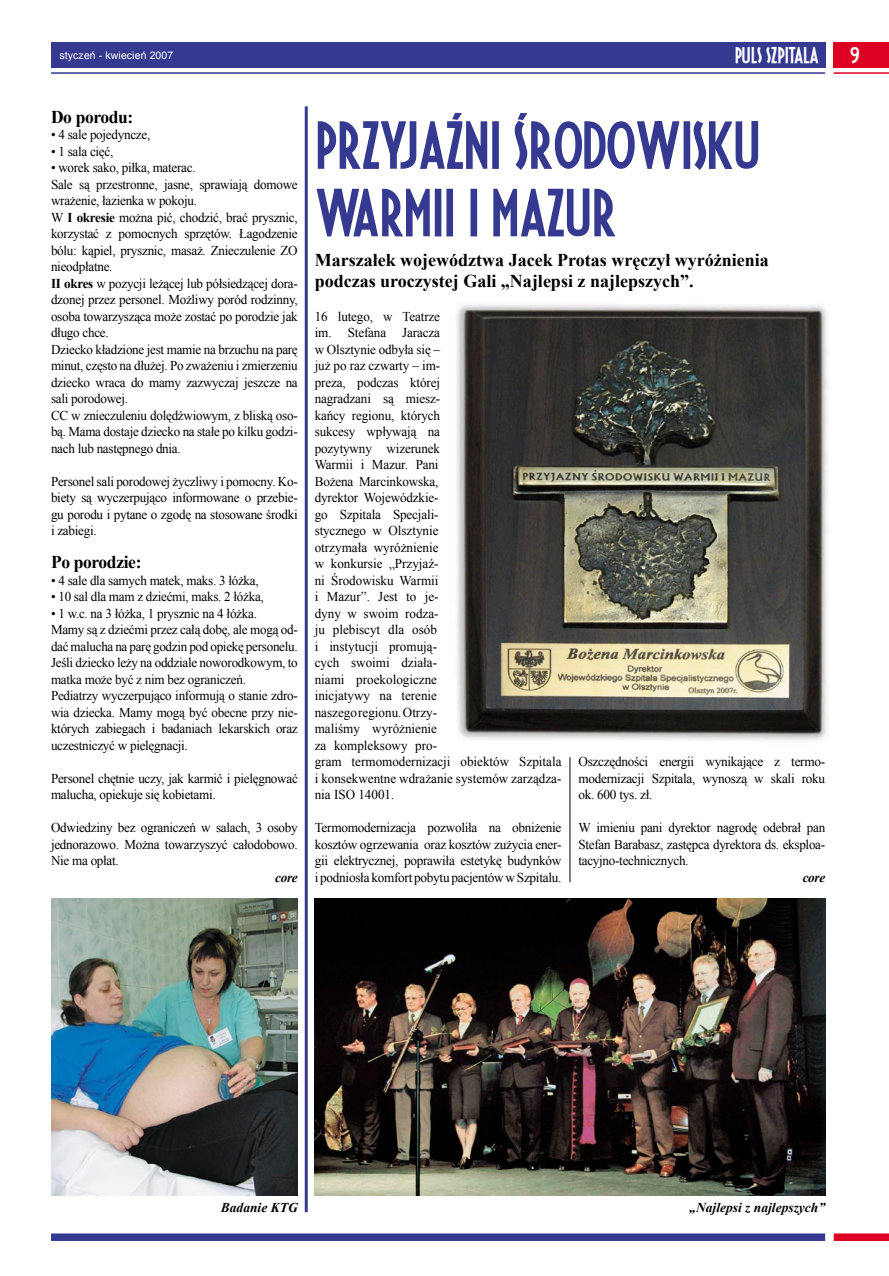
<style>
.page{position:relative;width:889px;height:1276px;background:#fff}
.page>*{position:absolute;margin:0;border:0;box-sizing:border-box;transform-origin:0 0}
.t1{font:54px/67.5px "Fiesta";color:#35398f}
.t2{font:700 18px/21px "Times New Roman";color:#000}
.t3{font:700 18px "Times New Roman";letter-spacing:-.02em;color:#000}
.t4{font:18px "Fiesta";color:#fff}
.t5{font:13.5px/16.5px "Times New Roman";letter-spacing:-.02em;color:#000;text-align:justify}
.t6{font:13.5px/16.5px "Times New Roman";color:#000}
.t7{font:italic 700 13.5px "Times New Roman";color:#000}
.t8{font:10.5px "Arial";letter-spacing:.01em;color:#fff}
.s1{font-weight:700}
</style>
<div class="page">
<div style="left:51px;top:43px;width:774px;height:25px;background:#35398f"></div>
<div style="left:833px;top:43px;width:56px;height:25px;background:#dd0023"></div>
<hr style="left:833px;top:72px;width:56px;height:2px;background:#dd0023">
<hr style="left:51px;top:72px;width:774px;height:2px;background:#35398f">
<div style="left:833px;top:1233px;width:56px;height:8px;background:#dd0023"></div>
<div style="left:51px;top:1233px;width:774px;height:8px;background:#35398f"></div>
<img style="left:456px;top:305px;width:372px;height:461px">
<img style="left:315px;top:898px;width:510px;height:297px">
<hr style="left:305px;top:106px;width:3px;height:1106px;background:#35398f">
<img style="left:51px;top:898px;width:247px;height:297px">
<hr style="left:569px;top:757px;width:1px;height:125px;background:#000">
<p class="t8" style="left:60px;top:48px;width:115px">styczeń - kwiecień 2007</p>
<h2 class="t4" style="left:734px;top:44px;width:86px">PULS SZPITALA</h2>
<h2 class="t4" style="left:850px;top:44px;width:11px">9</h2>
<h2 class="t3" style="left:51px;top:104px;width:84px">Do porodu:</h2>
<p class="t5" style="left:51px;top:126px;width:101px">• 4 sale pojedyncze,</p>
<p class="t5" style="left:51px;top:143px;width:64px">• 1 sala cięć,</p>
<p class="t5" style="left:51px;top:159px;width:248px;text-align:left">• worek sako, piłka, materac.<br>Sale są przestronne, jasne, sprawiają domowe wrażenie, łazienka w pokoju.<br>W <span class="s1">I okresie</span> można pić, chodzić, brać prysznic, korzystać z pomocnych sprzętów. Łagodzenie bólu: kąpiel, prysznic, masaż. Znieczulenie ZO nieodpłatne.<br><span class="s1">II okres</span> w pozycji leżącej lub półsiedzącej dora&shy;dzonej przez personel. Możliwy poród rodzinny, osoba towarzysząca może zostać po porodzie jak długo chce.<br>Dziecko kładzione jest mamie na brzuchu na parę minut, często na dłużej. Po zważeniu i zmierzeniu dziecko wraca do mamy zazwyczaj jeszcze na sali porodowej.<br>CC w znieczuleniu dolędźwiowym, z bliską oso&shy;bą. Mama dostaje dziecko na stałe po kilku godzi&shy;nach lub następnego dnia.</p>
<p class="t5" style="left:51px;top:473px;width:248px">Personel sali porodowej życzliwy i pomocny. Ko&shy;biety są wyczerpująco informowane o przebie&shy;gu porodu i pytane o zgodę na stosowane środki i zabiegi.</p>
<h2 class="t3" style="left:51px;top:550px;width:92px">Po porodzie:</h2>
<p class="t5" style="left:51px;top:572px;width:209px">• 4 sale dla samych matek, maks. 3 łóżka,</p>
<p class="t5" style="left:51px;top:588px;width:214px">• 10 sal dla mam z dziećmi, maks. 2 łóżka,</p>
<p class="t5" style="left:51px;top:605px;width:248px;text-align:left">• 1 w.c. na 3 łóżka, 1 prysznic na 4 łóżka.<br>Mamy są z dziećmi przez całą dobę, ale mogą od&shy;dać malucha na parę godzin pod opiekę personelu.<br>Jeśli dziecko leży na oddziale noworodkowym, to matka może być z nim bez ograniczeń.<br>Pediatrzy wyczerpująco informują o stanie zdro&shy;wia dziecka. Mamy mogą być obecne przy nie&shy;których zabiegach i badaniach lekarskich oraz uczestniczyć w pielęgnacji.</p>
<p class="t5" style="left:51px;top:770px;width:248px">Personel chętnie uczy, jak karmić i pielęgnować malucha, opiekuje się kobietami.</p>
<p class="t5" style="left:51px;top:819px;width:248px">Odwiedziny bez ograniczeń w salach, 3 osoby jednorazowo. Można towarzyszyć całodobowo.<br>Nie ma opłat.</p>
<p class="t7" style="left:275px;top:868px;width:24px">core</p>
<h1 class="t1" style="left:315px;top:110px;width:447px">PRZYJAŹNI ŚRODOWISKU<br>WARMII I MAZUR</h1>
<h2 class="t2" style="left:315px;top:249px;width:456px">Marszałek województwa Jacek Protas wręczył wyróżnienia podczas uroczystej Gali „Najlepsi z najlepszych”.</h2>
<p class="t6" style="left:315px;top:308px;width:248px">16 lutego, w Teatrze<br>im. Stefana Jaracza<br>w Olsztynie odbyła się –<br>już po raz czwarty – im-<br>preza, podczas której<br>nagradzani są miesz-<br>kańcy regionu, których<br>sukcesy wpływają na<br>pozytywny wizerunek<br>Warmii i Mazur. Pani<br>Bożena Marcinkowska,<br>dyrektor Wojewódzkie-<br>go Szpitala Specjali-<br>stycznego w Olsztynie<br>otrzymała wyróżnienie<br>w konkursie „Przyjaź-<br>ni Środowisku Warmii<br>i Mazur”. Jest to je-<br>dyny w swoim rodza-<br>ju plebiscyt dla osób<br>i instytucji promują-<br>cych swoimi działa-<br>niami proekologiczne<br>inicjatywy na terenie<br>naszego regionu. Otrzy-<br>maliśmy wyróżnienie<br>za kompleksowy pro-<br>gram termomodernizacji obiektów Szpitala i konsekwentne wdrażanie systemów zarządza&shy;nia ISO 14001.</p>
<p class="t5" style="left:315px;top:819px;width:248px">Termomodernizacja pozwoliła na obniżenie kosztów ogrzewania oraz kosztów zużycia ener&shy;gii elektrycznej, poprawiła estetykę budynków i podniosła komfort pobytu pacjentów w Szpitalu.</p>
<p class="t5" style="left:578px;top:753px;width:248px">Oszczędności energii wynikające z termo&shy;modernizacji Szpitala, wynoszą w skali roku ok. 600 tys. zł.</p>
<p class="t5" style="left:578px;top:819px;width:248px">W imieniu pani dyrektor nagrodę odebrał pan Stefan Barabasz, zastępca dyrektora ds. eksploa&shy;tacyjno-technicznych.</p>
<p class="t7" style="left:802px;top:868px;width:24px">core</p>
<p class="t7" style="left:221px;top:1198px;width:78px">Badanie KTG</p>
<p class="t7" style="left:689px;top:1198px;width:137px">„Najlepsi z najlepszych”</p>
</div>
